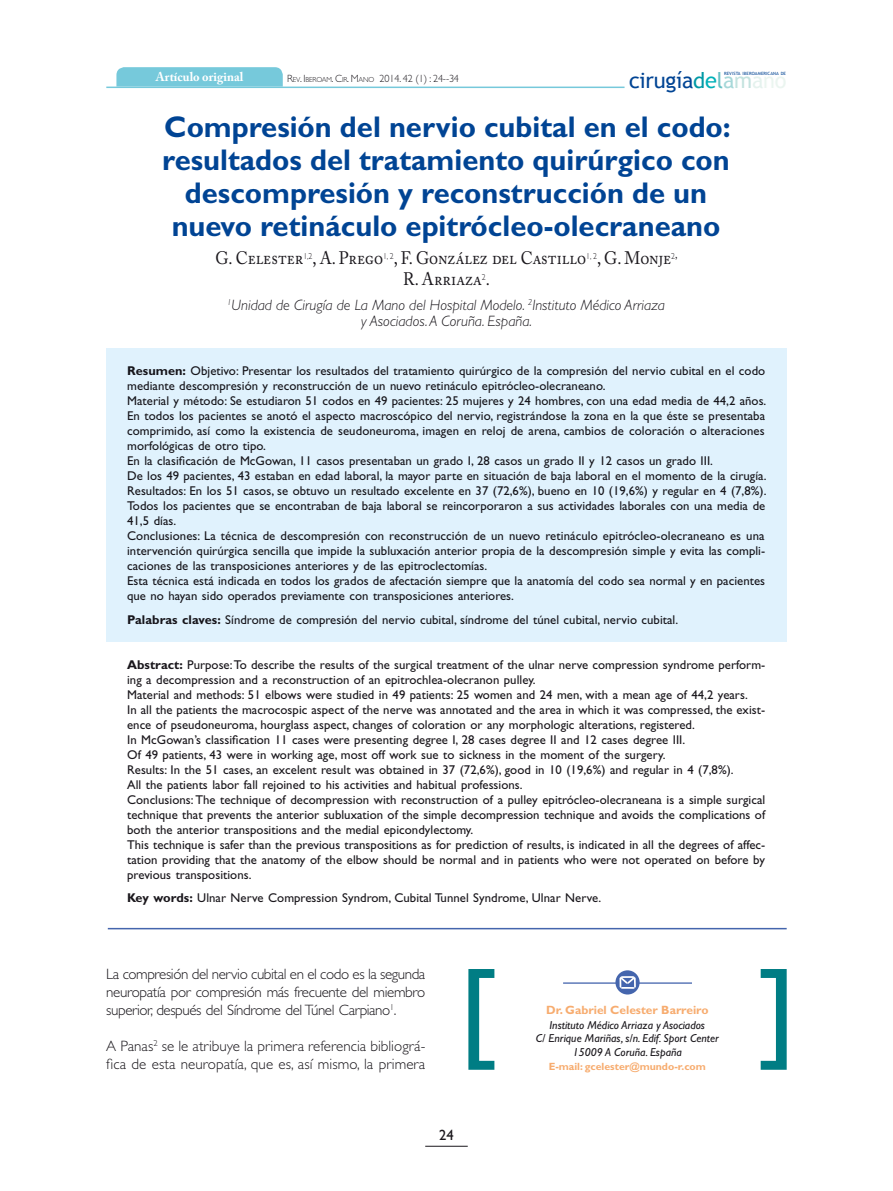
<style>
.page{position:relative;width:893px;height:1191px;background:#fff}
.page>*{position:absolute;margin:0;border:0;box-sizing:border-box;transform-origin:0 0}
.t1{font:700 30px/33px "Gill Sans Std";color:#004494;text-align:center}
.t2{font:21.75px "Trebuchet MS";letter-spacing:-.01em;color:#004494}
.t3{font:18px/20.2px "Adobe Caslon Pro";color:#1a171c;text-align:center;scale:.9 1}
.t4{font:300 15px/18px "Gill Sans Std";letter-spacing:.005em;color:#1a171c;text-align:justify}
.t5{font:italic 300 15px/16.5px "Gill Sans Std";color:#1a171c;text-align:center}
.t6{font:15px "Gill Sans Std";color:#1a171c}
.t7{font:12.75px/15px "Gill Sans Std";letter-spacing:.005em;color:#1a171c}
.t8{font:700 12.75px "Adobe Caslon Pro";color:#fff}
.t9{font:700 12px "Gill Sans Std";color:#f7ac6f}
.t10{font:italic 11.55px/13.4px "Gill Sans Std";color:#1a171c;text-align:center}
.t11{font:300 10.5px "Gill Sans Std";letter-spacing:-.015em;color:#1a171c}
.t12{font:700 10.5px "Gill Sans Std";color:#f7ac6f}
.t13{font:4.35px "Trebuchet MS";letter-spacing:.015em;color:#004494;scale:1.05 1}
.s1{font-size:7.35px}
.s2{color:#0099a5}
.s3{color:#00b1b8}
.s4{color:#67c1c5}
.s5{color:#a7d8d9}
.s6{color:#c4e3df}
.s7{color:#e5f2ee}
.s8{color:#ebf5f0}
.s9{font-weight:700}
</style>
<div class="page">
<hr style="left:425px;top:1146px;width:43px;height:1px;background:#1a171c">
<hr style="left:106px;top:87px;width:519px;height:1px;background:#76c9db">
<svg style="left:116px;top:67px;width:167px;height:20px;background:#7acadc"></svg>
<div style="left:106px;top:348px;width:681px;height:293px;background:#e0f2fd"></div>
<hr style="left:563px;top:982px;width:129px;height:1px;background:#4465ad">
<svg style="left:615px;top:970px;width:25px;height:24px"></svg>
<svg style="left:619px;top:976px;width:17px;height:12px"></svg>
<svg style="left:468px;top:969px;width:26px;height:100px"></svg>
<svg style="left:761px;top:969px;width:26px;height:100px"></svg>
<hr style="left:108px;top:928px;width:679px;height:1px;background:#4465ad">
<p class="t8" style="left:156px;top:69px;width:89px">Artículo original</p>
<p class="t11" style="left:287px;top:72px;width:174px">R<span class="s1">EV</span>. I <span class="s1">BEROAM</span>. C<span class="s1">IR</span>. M<span class="s1">ANO</span> 2014. 42 (1) : 24--34</p>
<h2 class="t2" style="left:629px;top:68px;width:159px">cirugía<span class="s2">d</span><span class="s3">e</span><span class="s4">l</span><span class="s5">a</span><span class="s6">m</span><span class="s7">a</span><span class="s8">no</span></h2>
<p class="t13" style="left:724px;top:71px;width:61px">REVISTA IBEROAMERICANA DE</p>
<h1 class="t1" style="left:162px;top:110px;width:570px">Compresión del nervio cubital en el codo: resultados del tratamiento quirúrgico con descompresión y reconstrucción de un nuevo retináculo epitrócleo-olecraneano</h1>
<h3 class="t3" style="left:215px;top:248px;width:515px">G. Celester<sup>1,2</sup>, A. Prego<sup>1,</sup> <sup>2</sup>, F. González del Castillo<sup>1,</sup> <sup>2</sup>, G. Monje<sup>2</sup><sup>,<br></sup>R. Arriaza<sup>2</sup>.</h3>
<p class="t5" style="left:227px;top:297px;width:439px"><sup>1</sup>Unidad de Cirugía de La Mano del Hospital Modelo. <sup>2</sup>Instituto Médico Arriaza y Asociados. A Coruña. España.</p>
<p class="t7" style="left:127px;top:363px;width:641px"><span class="s9">Resumen:</span> Objetivo: Presentar los resultados del tratamiento quirúrgico de la compresión del nervio cubital en el codo mediante descompresión y reconstrucción de un nuevo retináculo epitrócleo-olecraneano.<br>Material y método: Se estudiaron 51 codos en 49 pacientes: 25 mujeres y 24 hombres, con una edad media de 44,2 años.<br>En todos los pacientes se anotó el aspecto macroscópico del nervio, registrándose la zona en la que éste se presentaba comprimido, así como la existencia de seudoneuroma, imagen en reloj de arena, cambios de coloración o alteraciones morfológicas de otro tipo.<br>En la clasificación de McGowan, 11 casos presentaban un grado I, 28 casos un grado II y 12 casos un grado III .<br>De los 49 pacientes, 43 estaban en edad laboral, la mayor parte en situación de baja laboral en el momento de la cirugía.<br>Resultados: En los 51 casos, se obtuvo un resultado excelente en 37 (72,6%), bueno en 10 (19,6%) y regular en 4 (7,8%).<br>Todos los pacientes que se encontraban de baja laboral se reincorporaron a sus actividades laborales con una media de 41,5 días.<br>Conclusiones: La técnica de descompresión con reconstrucción de un nuevo retináculo epitrócleo-olecraneano es una intervención quirúrgica sencilla que impide la subluxación anterior propia de la descompresión simple y evita las compli&shy;caciones de las transposiciones anteriores y de las epitroclectomías.<br>Esta técnica está indicada en todos los grados de afectación siempre que la anatomía del codo sea normal y en pacientes que no hayan sido operados previamente con transposiciones anteriores.</p>
<p class="t7" style="left:127px;top:612px;width:553px"><span class="s9">Palabras claves:</span> Síndrome de compresión del nervio cubital, síndrome del túnel cubital, nervio cubital.</p>
<p class="t7" style="left:127px;top:657px;width:640px"><span class="s9">Abstract:</span> Purpose: To describe the results of the surgical treatment of the ulnar nerve compression syndrome perform&shy;ing a decompression and a reconstruction of an epitrochlea-olecranon pulley.<br>Material and methods: 51 elbows were studied in 49 patients: 25 women and 24 men, with a mean age of 44,2 years.<br>In all the patients the macrocospic aspect of the nerve was annotated and the area in which it was compressed, the exist&shy;ence of pseudoneuroma, hourglass aspect, changes of coloration or any morphologic alterations, registered.<br>In McGowan’s classification 11 cases were presenting degree I, 28 cases degree II and 12 cases degree III .<br>Of 49 patients, 43 were in working age, most off work sue to sickness in the moment of the surgery.<br>Results: In the 51 cases, an excelent result was obtained in 37 (72,6%), good in 10 (19,6%) and regular in 4 (7,8%).<br>All the patients labor fall rejoined to his activities and habitual professions.<br>Conclusions: The technique of decompression with reconstruction of a pulley epitrócleo-olecraneana is a simple surgical technique that prevents the anterior subluxation of the simple decompression technique and avoids the complications of both the anterior transpositions and the medial epicondylectomy.<br>This technique is safer than the previous transpositions as for prediction of results, is indicated in all the degrees of affec&shy;tation providing that the anatomy of the elbow should be normal and in patients who were not operated on before by previous transpositions.</p>
<p class="t7" style="left:127px;top:890px;width:476px"><span class="s9">Key words:</span> Ulnar Nerve Compression Syndrom, Cubital Tunnel Syndrome, Ulnar Nerve.</p>
<p class="t4" style="left:106px;top:965px;width:321px">La compresión del nervio cubital en el codo es la segunda neuropatía por compresión más frecuente del miembro superior, después del Síndrome del Túnel Carpiano<sup>1</sup>.</p>
<p class="t4" style="left:106px;top:1037px;width:321px">A Panas<sup>2</sup> se le atribuye la primera referencia bibliográ&shy;fica de esta neuropatía, que es, así mismo, la primera</p>
<p class="t6" style="left:439px;top:1125px;width:16px">24</p>
<p class="t9" style="left:546px;top:1002px;width:164px">Dr. Gabriel Celester Barreiro</p>
<p class="t10" style="left:536px;top:1018px;width:185px">Instituto Médico Arriaza y Asociados<br>C/ Enrique Mariñas, s/n. Edif. Sport Center<br>15009 A Coruña. España</p>
<p class="t12" style="left:549px;top:1060px;width:159px">E-mail: gcelester@mundo-r.com</p>
</div>
